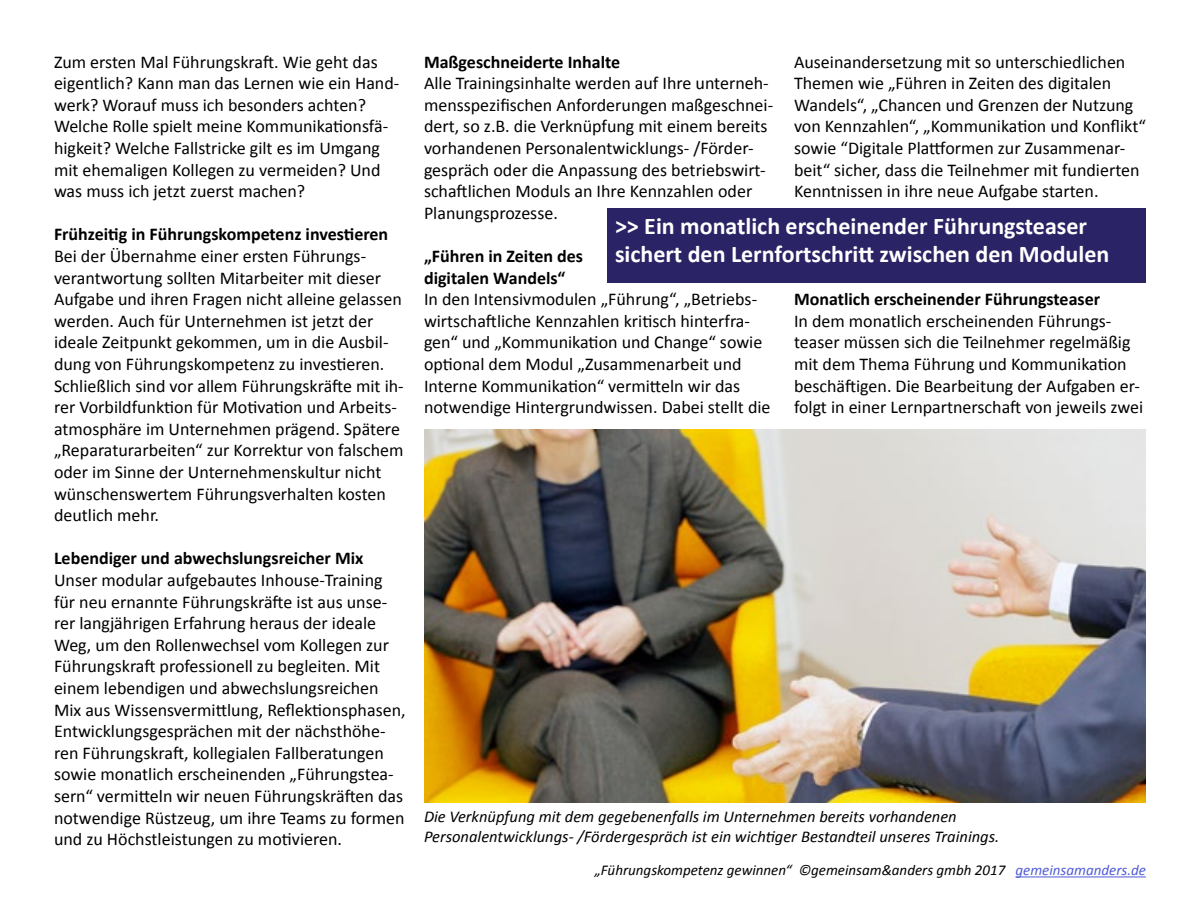
<style>
.page{position:relative;width:1200px;height:900px;background:#fff}
.page>*{position:absolute;margin:0;border:0;box-sizing:border-box;transform-origin:0 0}
.t1{font:700 24px/28.8px "Calibri";color:#fff}
.t2{font:18px/21.6px "Calibri";color:#000}
.t3{font:700 18px/21.6px "Calibri";color:#000}
.t4{font:italic 16.5px/19.8px "Calibri";color:#000}
.t5{font:italic 15px "Calibri";color:#000}
.s1{color:#4f5cd6}
</style>
<div class="page">
<div style="left:608px;top:208px;width:538px;height:75px;background:#2a2365"></div>
<hr style="left:1016px;top:876px;width:130px;height:1px;background:#4f5cd6">
<img style="left:424px;top:429px;width:722px;height:373px">
<p class="t2" style="left:54px;top:50px;width:347px">Zum ersten Mal Führungskraft. Wie geht das eigentlich? Kann man das Lernen wie ein Hand&shy;werk? Worauf muss ich besonders achten?<br>Welche Rolle spielt meine Kommunikationsfä&shy;higkeit? Welche Fallstricke gilt es im Umgang mit ehemaligen Kollegen zu vermeiden? Und was muss ich jetzt zuerst machen?</p>
<p class="t3" style="left:54px;top:223px;width:336px">Frühzeitig in Führungskompetenz investieren</p>
<p class="t2" style="left:54px;top:244px;width:351px">Bei der Übernahme einer ersten Führungs&shy;verantwortung sollten Mitarbeiter mit dieser Aufgabe und ihren Fragen nicht alleine gelassen werden. Auch für Unternehmen ist jetzt der ideale Zeitpunkt gekommen, um in die Ausbil&shy;dung von Führungskompetenz zu investieren.<br>Schließlich sind vor allem Führungskräfte mit ih&shy;rer Vorbildfunktion für Motivation und Arbeits&shy;atmosphäre im Unternehmen prägend. Spätere „Reparaturarbeiten“ zur Korrektur von falschem oder im Sinne der Unternehmenskultur nicht wünschenswertem Führungsverhalten kosten deutlich mehr.</p>
<p class="t3" style="left:54px;top:547px;width:311px">Lebendiger und abwechslungsreicher Mix</p>
<p class="t2" style="left:54px;top:568px;width:353px">Unser modular aufgebautes Inhouse-Training für neu ernannte Führungskräfte ist aus unse&shy;rer langjährigen Erfahrung heraus der ideale Weg, um den Rollenwechsel vom Kollegen zur Führungskraft professionell zu begleiten. Mit einem lebendigen und abwechslungsreichen Mix aus Wissensvermittlung, Reflektionsphasen, Entwicklungsgesprächen mit der nächsthöhe&shy;ren Führungskraft, kollegialen Fallberatungen sowie monatlich erscheinenden „Führungstea&shy;sern“ vermitteln wir neuen Führungskräften das notwendige Rüstzeug, um ihre Teams zu formen und zu Höchstleistungen zu motivieren.</p>
<p class="t3" style="left:424px;top:50px;width:198px">Maßgeschneiderte Inhalte</p>
<p class="t2" style="left:424px;top:71px;width:351px">Alle Trainingsinhalte werden auf Ihre unterneh&shy;mensspezifischen Anforderungen maßgeschnei&shy;dert, so z.B. die Verknüpfung mit einem bereits vorhandenen Personalentwicklungs- /Förder&shy;gespräch oder die Anpassung des betriebswirt&shy;schaftlichen Moduls an Ihre Kennzahlen oder Planungsprozesse.</p>
<p class="t3" style="left:424px;top:244px;width:161px">„Führen in Zeiten des digitalen Wandels“</p>
<p class="t2" style="left:424px;top:287px;width:348px">In den Intensivmodulen „Führung“, „Betriebs&shy;wirtschaftliche Kennzahlen kritisch hinterfra&shy;gen“ und „Kommunikation und Change“ sowie optional dem Modul „Zusammenarbeit und Interne Kommunikation“ vermitteln wir das notwendige Hintergrundwissen. Dabei stellt die</p>
<p class="t2" style="left:794px;top:50px;width:353px">Auseinandersetzung mit so unterschiedlichen Themen wie „Führen in Zeiten des digitalen Wandels“, „Chancen und Grenzen der Nutzung von Kennzahlen“, „Kommunikation und Konflikt“ sowie “Digitale Plattformen zur Zusammenar&shy;beit“ sicher, dass die Teilnehmer mit fundierten Kenntnissen in ihre neue Aufgabe starten.</p>
<h1 class="t1" style="left:615px;top:210px;width:496px">&gt;&gt; Ein monatlich erscheinender Führungsteaser sichert den Lernfortschritt zwischen den Modulen</h1>
<p class="t3" style="left:794px;top:287px;width:308px">Monatlich erscheinender Führungsteaser</p>
<p class="t2" style="left:794px;top:309px;width:351px">In dem monatlich erscheinenden Führungs&shy;teaser müssen sich die Teilnehmer regelmäßig mit dem Thema Führung und Kommunikation beschäftigen. Die Bearbeitung der Aufgaben er&shy;folgt in einer Lernpartnerschaft von jeweils zwei</p>
<p class="t4" style="left:424px;top:806px;width:577px">Die Verknüpfung mit dem gegebenenfalls im Unternehmen bereits vorhandenen<br>Personalentwicklungs- /Fördergespräch ist ein wichtiger Bestandteil unseres Trainings.</p>
<p class="t5" style="left:595px;top:861px;width:553px">„Führungskompetenz gewinnen“ ©gemeinsam&amp;anders gmbh 2017 <span class="s1">gemeinsamanders.de</span></p>
</div>
